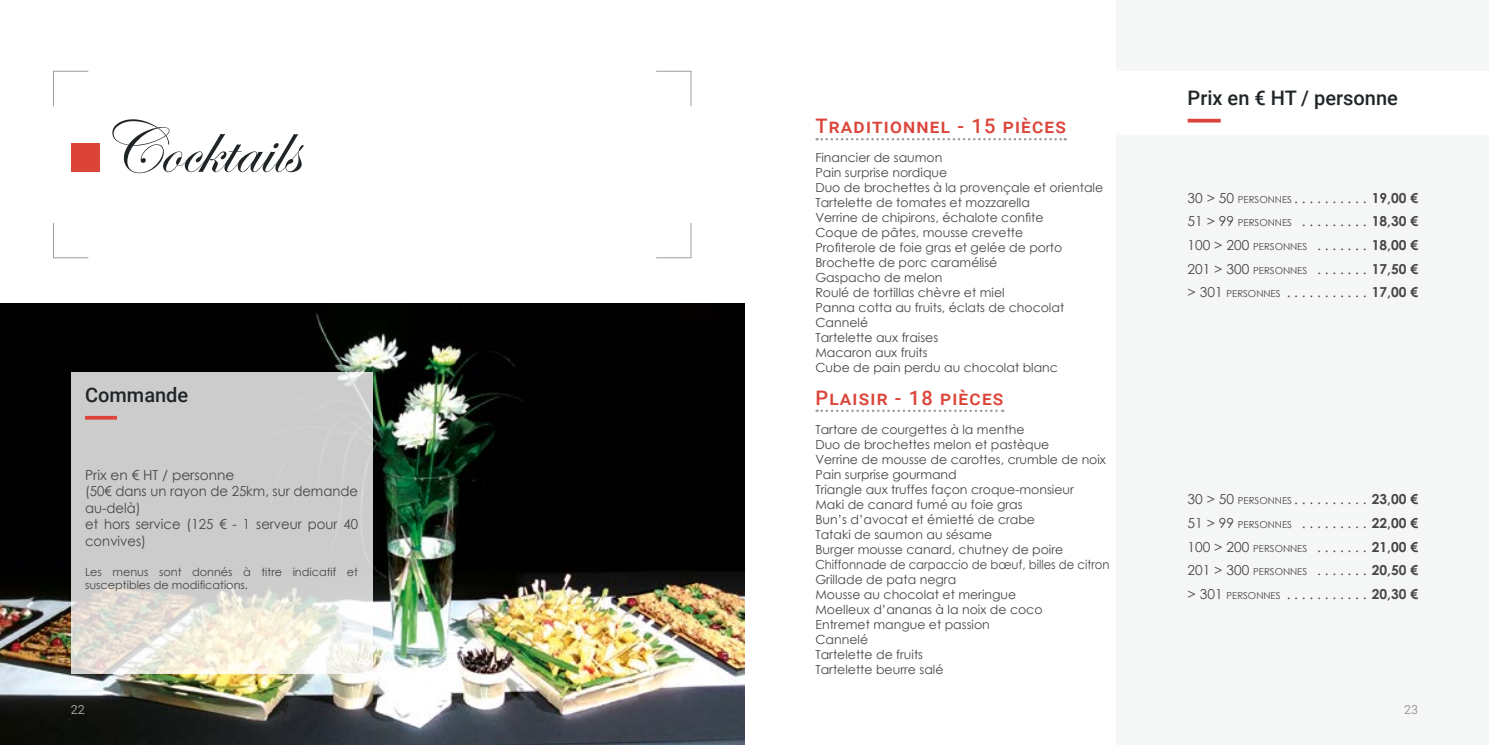
<style>
.page{position:relative;width:1489px;height:745px;background:#fff}
.page>*{position:absolute;margin:0;border:0;box-sizing:border-box;transform-origin:0 0}
.t1{font:75px "Edwardian Script ITC";color:#1f2427}
.t2{font:500 20px "Roboto";letter-spacing:.06em;color:#dc4439}
.t3{font:500 20px "Roboto";color:#1f2427}
.t4{font:13.75px/23.6px "Century Gothic";color:#484644;text-align:justify}
.t5{font:13.75px/16.5px "Century Gothic";color:#484644}
.t6{font:12.5px/15px "Century Gothic";color:#484644}
.t7{font:12.5px "Roboto";color:#9d9d9c}
.t8{font:11.25px/13.5px "Century Gothic";color:#484644}
.s1{font-size:9.62px}
.s2{font-weight:700}
</style>
<div class="page">
<div style="left:1116px;top:0;width:372px;height:744px;background:#f5f6f6"></div>
<img style="left:0;top:303px;width:744px;height:441px">
<svg style="left:816px;top:409px;width:187px;height:3px"></svg>
<svg style="left:71px;top:372px;width:301px;height:301px;background:#d4d4d1"></svg>
<svg style="left:85px;top:415px;width:32px;height:4px"></svg>
<div style="left:71px;top:143px;width:28px;height:28px;background:#dc4439"></div>
<svg style="left:53px;top:71px;width:36px;height:36px"></svg>
<svg style="left:53px;top:223px;width:36px;height:35px"></svg>
<svg style="left:656px;top:71px;width:35px;height:35px"></svg>
<svg style="left:656px;top:223px;width:35px;height:35px"></svg>
<svg style="left:816px;top:118px;width:405px;height:22px"></svg>
<h1 class="t1" style="left:99px;top:107px;width:201px">Cocktails</h1>
<h2 class="t3" style="left:85px;top:380px;width:105px">Commande</h2>
<p class="t5" style="left:85px;top:466px;width:274px">Prix en € HT / personne<br>(50€ dans un rayon de 25km, sur demande au-delà)<br>et hors service (125 € - 1 serveur pour 40 convives)</p>
<p class="t8" style="left:85px;top:564px;width:274px">Les menus sont donnés à titre indicatif et susceptibles de modifications.</p>
<h2 class="t2" style="left:815px;top:112px;width:252px">Traditionnel - 15 pièces</h2>
<p class="t6" style="left:815px;top:150px;width:289px">Financier de saumon<br>Pain surprise nordique<br>Duo de brochettes à la provençale et orientale<br>Tartelette de tomates et mozzarella<br>Verrine de chipirons, échalote confite<br>Coque de pâtes, mousse crevette<br>Profiterole de foie gras et gelée de porto<br>Brochette de porc caramélisé<br>Gaspacho de melon<br>Roulé de tortillas chèvre et miel<br>Panna cotta au fruits, éclats de chocolat<br>Cannelé<br>Tartelette aux fraises<br>Macaron aux fruits<br>Cube de pain perdu au chocolat blanc</p>
<h2 class="t2" style="left:815px;top:383px;width:189px">Plaisir - 18 pièces</h2>
<p class="t6" style="left:815px;top:421px;width:296px">Tartare de courgettes à la menthe<br>Duo de brochettes melon et pastèque<br>Verrine de mousse de carottes, crumble de noix<br>Pain surprise gourmand<br>Triangle aux truffes façon croque-monsieur<br>Maki de canard fumé au foie gras<br>Bun’s d’avocat et émietté de crabe<br>Tataki de saumon au sésame<br>Burger mousse canard, chutney de poire<br>Chiffonnade de carpaccio de bœuf, billes de citron<br>Grillade de pata negra<br>Mousse au chocolat et meringue<br>Moelleux d’ananas à la noix de coco<br>Entremet mangue et passion<br>Cannelé<br>Tartelette de fruits<br>Tartelette beurre salé</p>
<h2 class="t3" style="left:1187px;top:83px;width:212px">Prix en € HT / personne</h2>
<p class="t4" style="left:1187px;top:186px;width:232px">30 &gt; 50 <span class="s1">PERSONNES</span> . . . . . . . . . . <span class="s2">19,00 € </span>51 &gt; 99 <span class="s1">PERSONNES</span> . . . . . . . . . <span class="s2">18,30 € </span>100 &gt; 200 <span class="s1">PERSONNES</span> . . . . . . . <span class="s2">18,00 € </span>201 &gt; 300 <span class="s1">PERSONNES</span> . . . . . . . <span class="s2">17,50 € </span>&gt; 301 <span class="s1">PERSONNES</span> . . . . . . . . . . . <span class="s2">17,00 €</span></p>
<p class="t4" style="left:1187px;top:487px;width:232px">30 &gt; 50 <span class="s1">PERSONNES</span> . . . . . . . . . . <span class="s2">23,00 € </span>51 &gt; 99 <span class="s1">PERSONNES</span> . . . . . . . . . <span class="s2">22,00 € </span>100 &gt; 200 <span class="s1">PERSONNES</span> . . . . . . . <span class="s2">21,00 € </span>201 &gt; 300 <span class="s1">PERSONNES</span> . . . . . . . <span class="s2">20,50 € </span>&gt; 301 <span class="s1">PERSONNES</span> . . . . . . . . . . . <span class="s2">20,30 €</span></p>
<p class="t7" style="left:71px;top:700px;width:16px">22</p>
<p class="t7" style="left:1403px;top:700px;width:16px">23</p>
</div>
